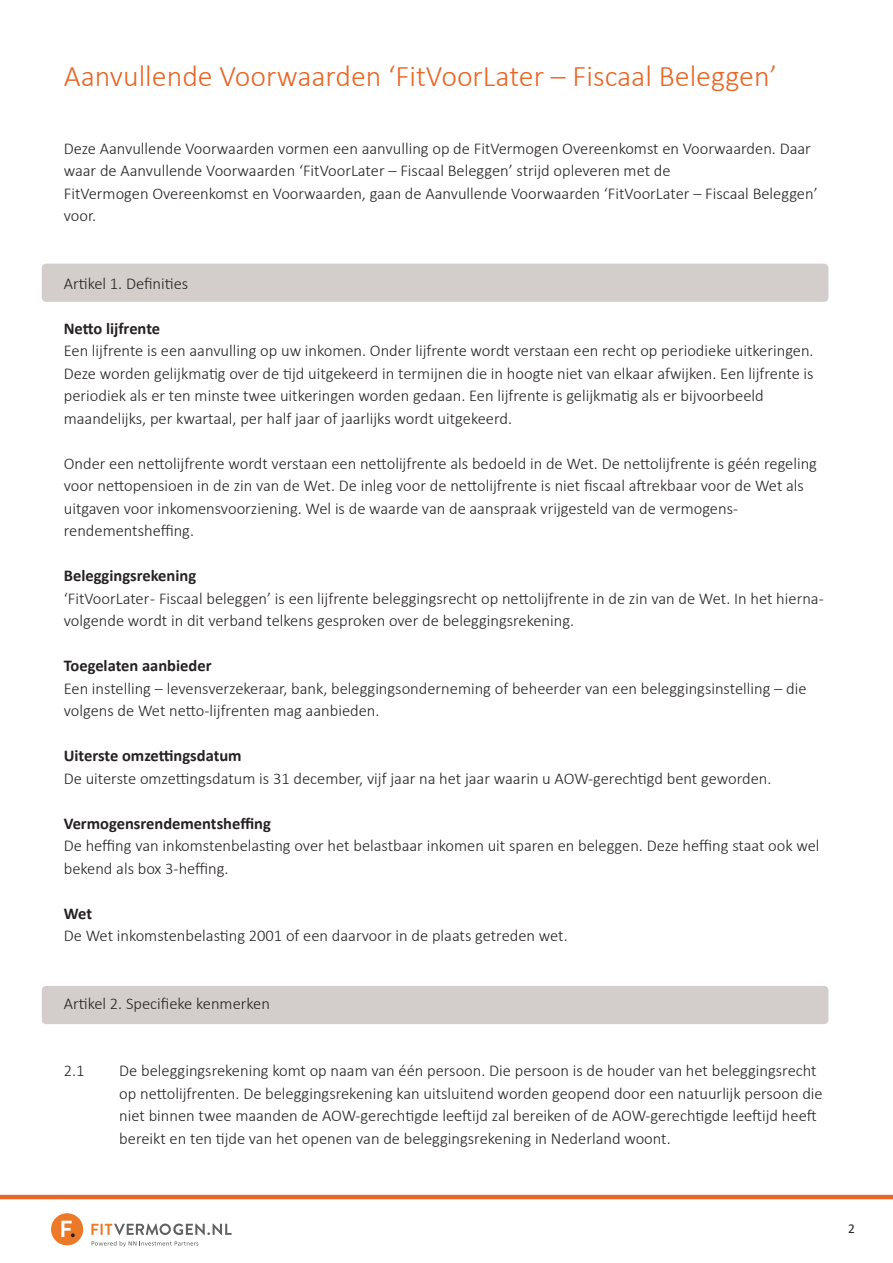
<style>
.page{position:relative;width:893px;height:1263px;background:#fff}
.page>*{position:absolute;margin:0;border:0;box-sizing:border-box;transform-origin:0 0}
.t1{font:300 30px "Calibri";color:#e86726}
.t2{font:300 16.5px/22.5px "Calibri";color:#252122}
.t3{font:700 16.5px "Calibri";color:#252122}
.t4{font:13.5px "Calibri";color:#252122}
</style>
<div class="page">
<hr style="left:0;top:1195px;width:893px;height:4px;background:#e86726">
<div style="left:51px;top:1213px;width:32px;height:32px;background:#eb7927;border-radius:50%"></div>
<svg style="left:61px;top:1221px;width:14px;height:16px"></svg>
<svg style="left:91px;top:1223px;width:141px;height:12px"></svg>
<svg style="left:92px;top:1241px;width:106px;height:6px"></svg>
<div style="left:42px;top:986px;width:786px;height:38px;background:#d3cecc;border-radius:4px"></div>
<div style="left:42px;top:264px;width:786px;height:38px;background:#d3cecc;border-radius:4px"></div>
<p class="t1" style="left:64px;top:58px;width:715px">Aanvullende Voorwaarden ‘FitVoorLater – Fiscaal Beleggen’</p>
<p class="t2" style="left:64px;top:137px;width:749px">Deze Aanvullende Voorwaarden vormen een aanvulling op de FitVermogen Overeenkomst en Voorwaarden. Daar waar de Aanvullende Voorwaarden ‘FitVoorLater – Fiscaal Beleggen’ strijd opleveren met de</p>
<p class="t2" style="left:64px;top:182px;width:755px">FitVermogen Overeenkomst en Voorwaarden, gaan de Aanvullende Voorwaarden ‘FitVoorLater – Fiscaal Beleggen’ voor.</p>
<p class="t2" style="left:64px;top:272px;width:126px">Artikel 1. Definities</p>
<p class="t3" style="left:64px;top:317px;width:98px">Netto lijfrente</p>
<p class="t2" style="left:64px;top:339px;width:751px;text-align:justify">Een lijfrente is een aanvulling op uw inkomen. Onder lijfrente wordt verstaan een recht op periodieke uitkeringen.<br>Deze worden gelijkmatig over de tijd uitgekeerd in termijnen die in hoogte niet van elkaar afwijken. Een lijfrente is periodiek als er ten minste twee uitkeringen worden gedaan. Een lijfrente is gelijkmatig als er bijvoorbeeld</p>
<p class="t2" style="left:64px;top:407px;width:450px">maandelijks, per kwartaal, per half jaar of jaarlijks wordt uitgekeerd.</p>
<p class="t2" style="left:64px;top:452px;width:755px">Onder een nettolijfrente wordt verstaan een nettolijfrente als bedoeld in de Wet. De nettolijfrente is géén regeling voor nettopensioen in de zin van de Wet. De inleg voor de nettolijfrente is niet fiscaal aftrekbaar voor de Wet als uitgaven voor inkomensvoorziening. Wel is de waarde van de aanspraak vrijgesteld van de vermogens-</p>
<p class="t2" style="left:64px;top:519px;width:132px">rendementsheffing.</p>
<p class="t3" style="left:64px;top:564px;width:134px">Beleggingsrekening</p>
<p class="t2" style="left:64px;top:587px;width:761px">‘FitVoorLater - Fiscaal beleggen’ is een lijfrente beleggingsrecht op nettolijfrente in de zin van de Wet. In het hierna&shy;volgende wordt in dit verband telkens gesproken over de beleggingsrekening.</p>
<p class="t3" style="left:64px;top:654px;width:149px">Toegelaten aanbieder</p>
<p class="t2" style="left:64px;top:677px;width:744px">Een instelling – levensverzekeraar, bank, beleggingsonderneming of beheerder van een beleggingsinstelling – die volgens de Wet netto-lijfrenten mag aanbieden.</p>
<p class="t3" style="left:64px;top:744px;width:179px">Uiterste omzettingsdatum</p>
<p class="t2" style="left:64px;top:767px;width:709px">De uiterste omzettingsdatum is 31 december, vijf jaar na het jaar waarin u AOW-gerechtigd bent geworden.</p>
<p class="t3" style="left:64px;top:812px;width:209px">Vermogensrendementsheffing</p>
<p class="t2" style="left:64px;top:834px;width:757px">De heffing van inkomstenbelasting over het belastbaar inkomen uit sparen en beleggen. Deze heffing staat ook wel bekend als box 3-heffing.</p>
<p class="t3" style="left:64px;top:902px;width:30px">Wet</p>
<p class="t2" style="left:64px;top:924px;width:505px">De Wet inkomstenbelasting 2001 of een daarvoor in de plaats getreden wet.</p>
<p class="t2" style="left:64px;top:992px;width:208px">Artikel 2. Specifieke kenmerken</p>
<p class="t2" style="left:64px;top:1059px;width:22px">2.1</p>
<p class="t2" style="left:119px;top:1059px;width:705px">De beleggingsrekening komt op naam van één persoon. Die persoon is de houder van het beleggingsrecht op nettolijfrenten. De beleggingsrekening kan uitsluitend worden geopend door een natuurlijk persoon die niet binnen twee maanden de AOW-gerechtigde leeftijd zal bereiken of de AOW-gerechtigde leeftijd heeft bereikt en ten tijde van het openen van de beleggingsrekening in Nederland woont.</p>
<p class="t4" style="left:848px;top:1219px;width:8px">2</p>
</div>
